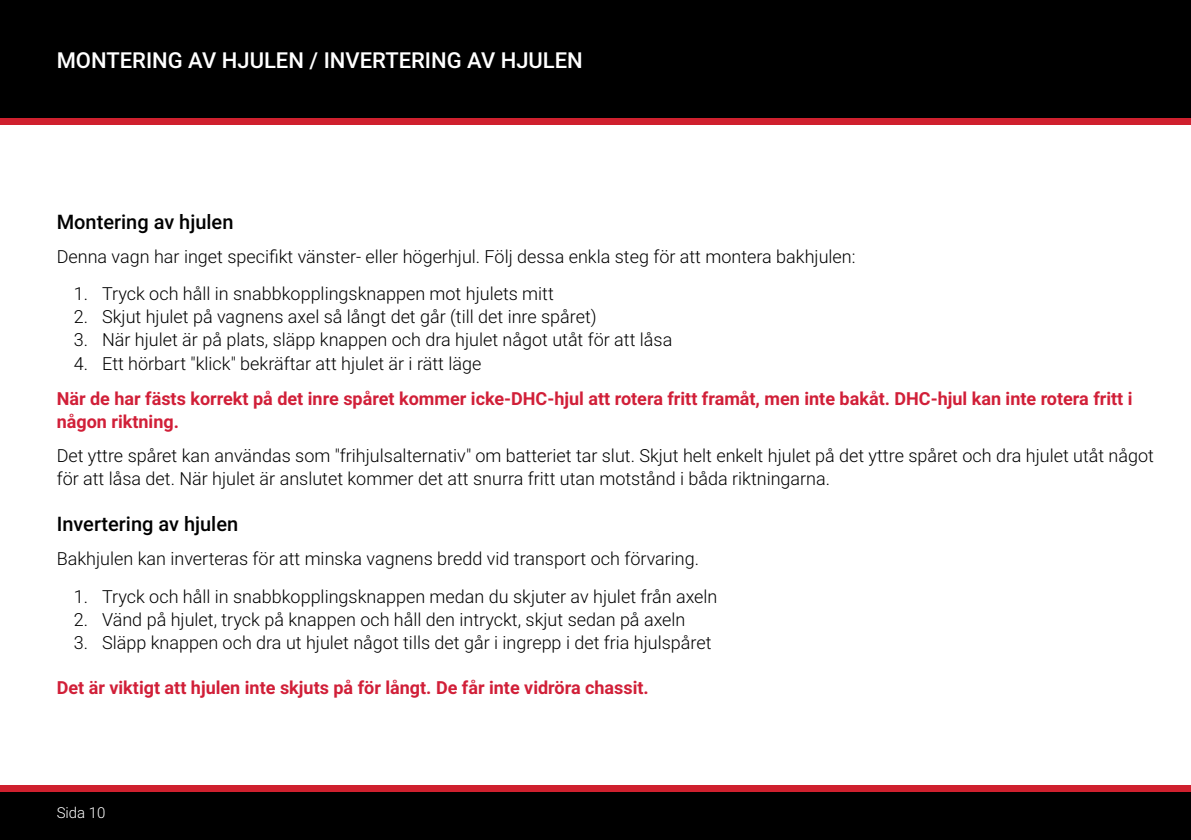
<style>
.page{position:relative;width:1191px;height:840px;background:#fff}
.page>*{position:absolute;margin:0;border:0;box-sizing:border-box;transform-origin:0 0}
.t1{font:500 22px "Roboto";color:#fff}
.t2{font:500 20px "Roboto";color:#000}
.t3{font:300 18px/23px "Roboto";color:#000}
.t4{font:700 18px/23px "Roboto";color:#d11f38}
.t5{font:300 15px "Roboto";color:#fff}
</style>
<div class="page">
<div style="left:0;top:790px;width:1191px;height:49px;background:#000"></div>
<div style="left:0;top:0;width:1191px;height:118px;background:#000"></div>
<div style="left:0;top:118px;width:1191px;height:6px;background:#cf202e"></div>
<div style="left:0;top:784px;width:1191px;height:7px;background:#cf202e"></div>
<p class="t1" style="left:57px;top:45px;width:528px">MONTERING AV HJULEN / INVERTERING AV HJULEN</p>
<p class="t2" style="left:57px;top:207px;width:178px">Montering av hjulen</p>
<p class="t3" style="left:57px;top:244px;width:800px">Denna vagn har inget specifikt vänster- eller högerhjul. Följ dessa enkla steg för att montera bakhjulen:</p>
<p class="t3" style="left:74px;top:281px;width:481px">1. Tryck och håll in snabbkopplingsknappen mot hjulets mitt</p>
<p class="t3" style="left:74px;top:304px;width:524px">2. Skjut hjulet på vagnens axel så långt det går (till det inre spåret)</p>
<p class="t3" style="left:74px;top:327px;width:600px">3. När hjulet är på plats, släpp knappen och dra hjulet något utåt för att låsa</p>
<p class="t3" style="left:74px;top:351px;width:409px">4. Ett hörbart "klick" bekräftar att hjulet är i rätt läge</p>
<p class="t4" style="left:57px;top:386px;width:1077px">När de har fästs korrekt på det inre spåret kommer icke-DHC-hjul att rotera fritt framåt, men inte bakåt. DHC-hjul kan inte rotera fritt i någon riktning.</p>
<p class="t3" style="left:57px;top:443px;width:1098px">Det yttre spåret kan användas som "frihjulsalternativ" om batteriet tar slut. Skjut helt enkelt hjulet på det yttre spåret och dra hjulet utåt något för att låsa det. När hjulet är anslutet kommer det att snurra fritt utan motstånd i båda riktningarna.</p>
<p class="t2" style="left:57px;top:509px;width:183px">Invertering av hjulen</p>
<p class="t3" style="left:57px;top:546px;width:644px">Bakhjulen kan inverteras för att minska vagnens bredd vid transport och förvaring.</p>
<p class="t3" style="left:74px;top:583px;width:645px">1. Tryck och håll in snabbkopplingsknappen medan du skjuter av hjulet från axeln</p>
<p class="t3" style="left:74px;top:606px;width:613px">2. Vänd på hjulet, tryck på knappen och håll den intryckt, skjut sedan på axeln</p>
<p class="t3" style="left:74px;top:629px;width:639px">3. Släpp knappen och dra ut hjulet något tills det går i ingrepp i det fria hjulspåret</p>
<p class="t4" style="left:57px;top:675px;width:593px">Det är viktigt att hjulen inte skjuts på för långt. De får inte vidröra chassit.</p>
<p class="t5" style="left:57px;top:802px;width:50px">Sida 10</p>
</div>
